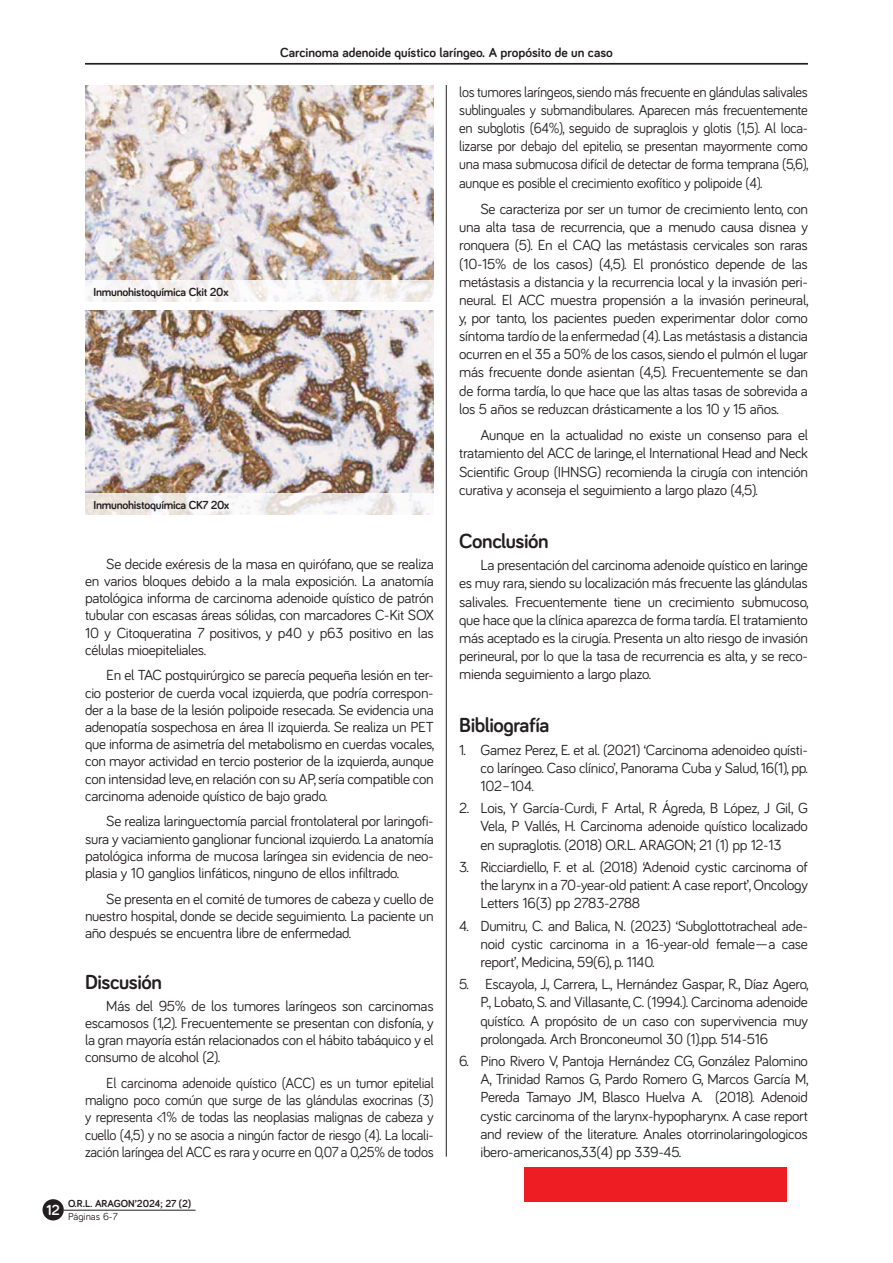
<style>
.page{position:relative;width:893px;height:1263px;background:#fff}
.page>*{position:absolute;margin:0;border:0;box-sizing:border-box;transform-origin:0 0}
.t1{font:700 21px "Bariol";letter-spacing:-.02em;color:#231f20}
.t2{font:15px/18.1px "Bariol";letter-spacing:-.02em;color:#231f20;text-align:justify}
.t3{font:15px/18.1px "Bariol";letter-spacing:-.02em;color:#231f20;text-align:justify;scale:.95 1}
.t4{font:700 15px "Bariol";color:#fff}
.t5{font:700 13.5px "Bariol";color:#231f20}
.t6{font:700 12px "Bariol";letter-spacing:-.02em;color:#231f20}
.t7{font:700 10.5px "Bariol";color:#231f20}
.t8{font:10.5px "Bariol";color:#231f20}
</style>
<div class="page">
<hr style="left:64px;top:1210px;width:132px;height:1px;background:#231f20">
<div style="left:43px;top:1199px;width:21px;height:21px;background:#231f20;border-radius:50%"></div>
<hr style="left:85px;top:63px;width:723px;height:2px;background:#231f20">
<hr style="left:446px;top:85px;width:1px;height:1072px;background:#231f20">
<img style="left:85px;top:85px;width:349px;height:196px">
<img style="left:85px;top:310px;width:349px;height:183px">
<svg style="left:85px;top:281px;width:349px;height:21px;fill:#f6f4f5"></svg>
<svg style="left:85px;top:493px;width:349px;height:21px"></svg>
<div style="left:524px;top:1167px;width:263px;height:35px;background:#ee1d23"></div>
<p class="t5" style="left:280px;top:44px;width:334px">Carcinoma adenoide quístico laríngeo. A propósito de un caso</p>
<p class="t6" style="left:94px;top:284px;width:136px">Inmunohistoquímica Ckit 20x</p>
<p class="t6" style="left:94px;top:497px;width:137px">Inmunohistoquímica CK7 20x</p>
<p class="t2" style="left:85px;top:554px;width:350px;line-height:17.2px;text-indent:21px">Se decide exéresis de la masa en quirófano, que se realiza en varios bloques debido a la mala exposición. La anatomía patológica informa de carcinoma adenoide quístico de patrón tubular con escasas áreas sólidas, con marcadores C-Kit SOX 10 y Citoqueratina 7 positivos, y p40 y p63 positivo en las células mioepiteliales.</p>
<p class="t2" style="left:85px;top:666px;width:351px;line-height:17.2px;text-indent:21px">En el TAC postquirúrgico se parecía pequeña lesión en ter&shy;cio posterior de cuerda vocal izquierda, que podría correspon&shy;der a la base de la lesión polipoide resecada. Se evidencia una adenopatía sospechosa en área II izquierda. Se realiza un PET que informa de asimetría del metabolismo en cuerdas vocales, con mayor actividad en tercio posterior de la izquierda, aunque con intensidad leve, en relación con su AP, sería compatible con carcinoma adenoide quístico de bajo grado.</p>
<p class="t2" style="left:85px;top:812px;width:350px;line-height:17.2px;text-indent:21px">Se realiza laringuectomía parcial frontolateral por laringofi&shy;sura y vaciamiento ganglionar funcional izquierdo. La anatomía patológica informa de mucosa laríngea sin evidencia de neo&shy;plasia y 10 ganglios linfáticos, ninguno de ellos infiltrado.</p>
<p class="t2" style="left:85px;top:889px;width:350px;line-height:17.2px;text-indent:21px">Se presenta en el comité de tumores de cabeza y cuello de nuestro hospital, donde se decide seguimiento. La paciente un año después se encuentra libre de enfermedad.</p>
<h1 class="t1" style="left:85px;top:968px;width:78px">Discusión</h1>
<p class="t2" style="left:85px;top:996px;width:350px;line-height:17.1px;text-indent:21px">Más del 95% de los tumores laríngeos son carcinomas escamosos (1,2). Frecuentemente se presentan con disfonía, y la gran mayoría están relacionados con el hábito tabáquico y el consumo de alcohol (2).</p>
<p class="t3" style="left:85px;top:1073px;width:369px;line-height:17.2px;text-indent:21px">El carcinoma adenoide quístico (ACC) es un tumor epitelial maligno poco común que surge de las glándulas exocrinas (3) y representa &lt;1% de todas las neoplasias malignas de cabeza y cuello (4,5) y no se asocia a ningún factor de riesgo (4). La locali&shy;zación laríngea del ACC es rara y ocurre en 0,07 a 0,25% de todos</p>
<p class="t3" style="left:459px;top:82px;width:369px">los tumores laríngeos, siendo más frecuente en glándulas salivales sublinguales y submandibulares. Aparecen más frecuentemente en subglotis (64%), seguido de supraglois y glotis (1,5). Al loca&shy;lizarse por debajo del epitelio, se presentan mayormente como una masa submucosa difícil de detectar de forma temprana (5,6), aunque es posible el crecimiento exofítico y polipoide (4).</p>
<p class="t2" style="left:459px;top:199px;width:351px;text-indent:21px">Se caracteriza por ser un tumor de crecimiento lento, con una alta tasa de recurrencia, que a menudo causa disnea y ronquera (5). En el CAQ las metástasis cervicales son raras (10-15% de los casos) (4,5). El pronóstico depende de las metástasis a distancia y la recurrencia local y la invasión peri&shy;neural. El ACC muestra propensión a la invasión perineural, y, por tanto, los pacientes pueden experimentar dolor como síntoma tardío de la enfermedad (4). Las metástasis a distancia ocurren en el 35 a 50% de los casos, siendo el pulmón el lugar más frecuente donde asientan (4,5). Frecuentemente se dan de forma tardía, lo que hace que las altas tasas de sobrevida a los 5 años se reduzcan drásticamente a los 10 y 15 años.</p>
<p class="t2" style="left:459px;top:425px;width:350px;text-indent:21px">Aunque en la actualidad no existe un consenso para el tratamiento del ACC de laringe, el International Head and Neck Scientific Group (IHNSG) recomienda la cirugía con intención curativa y aconseja el seguimiento a largo plazo (4,5).</p>
<h1 class="t1" style="left:459px;top:526px;width:91px">Conclusión</h1>
<p class="t2" style="left:459px;top:555px;width:351px;text-indent:21px">La presentación del carcinoma adenoide quístico en laringe es muy rara, siendo su localización más frecuente las glándulas salivales. Frecuentemente tiene un crecimiento submucoso, que hace que la clínica aparezca de forma tardía. El tratamiento más aceptado es la cirugía. Presenta un alto riesgo de invasión perineural, por lo que la tasa de recurrencia es alta, y se reco&shy;mienda seguimiento a largo plazo.</p>
<h1 class="t1" style="left:459px;top:711px;width:92px">Bibliografía</h1>
<p class="t2" style="left:480px;top:740px;width:329px;text-indent:-21px">1. Gamez Perez, E. et al. (2021) ‘Carcinoma adenoideo quísti&shy;co laríngeo. Caso clínico’, Panorama Cuba y Salud, 16(1), pp.<br>102–104.</p>
<p class="t2" style="left:480px;top:798px;width:329px;text-indent:-21px">2. Lois, Y García-Curdi, F Artal, R Ágreda, B López, J Gil, G Vela, P Vallés, H. Carcinoma adenoide quístico localizado en supraglotis. (2018) O.R.L. ARAGON; 21 (1) pp 12-13</p>
<p class="t2" style="left:480px;top:857px;width:329px;text-indent:-21px">3. Ricciardiello, F. et al. (2018) ‘Adenoid cystic carcinoma of the larynx in a 70-year-old patient: A case report’, Oncology Letters 16(3) pp 2783-2788</p>
<p class="t2" style="left:480px;top:916px;width:329px;text-indent:-21px">4. Dumitru, C. and Balica, N. (2023) ‘Subglottotracheal ade&shy;noid cystic carcinoma in a 16-year-old female—a case report’, Medicina, 59(6), p. 1140.</p>
<p class="t2" style="left:480px;top:974px;width:330px;text-indent:-21px">5. Escayola, J., Carrera, L., Hernández Gaspar, R., Díaz Agero, P., Lobato, S. and Villasante, C. (1994.). Carcinoma adenoide quístíco. A propósito de un caso con supervivencia muy prolongada. Arch Bronconeumol 30 (1).pp. 514-516</p>
<p class="t2" style="left:480px;top:1051px;width:330px;text-indent:-21px">6. Pino Rivero V, Pantoja Hernández CG, González Palomino A, Trinidad Ramos G, Pardo Romero G, Marcos García M, Pereda Tamayo JM, Blasco Huelva A. (2018). Adenoid cystic carcinoma of the larynx-hypopharynx. A case report and review of the literature. Anales otorrinolaringologicos ibero-americanos,33(4) pp 339-45.</p>
<p class="t4" style="left:46px;top:1200px;width:15px">12</p>
<p class="t7" style="left:68px;top:1197px;width:125px">O.R.L. ARAGON’2024; 27 (2)</p>
<p class="t8" style="left:68px;top:1209px;width:51px">Páginas 6-7</p>
</div>
